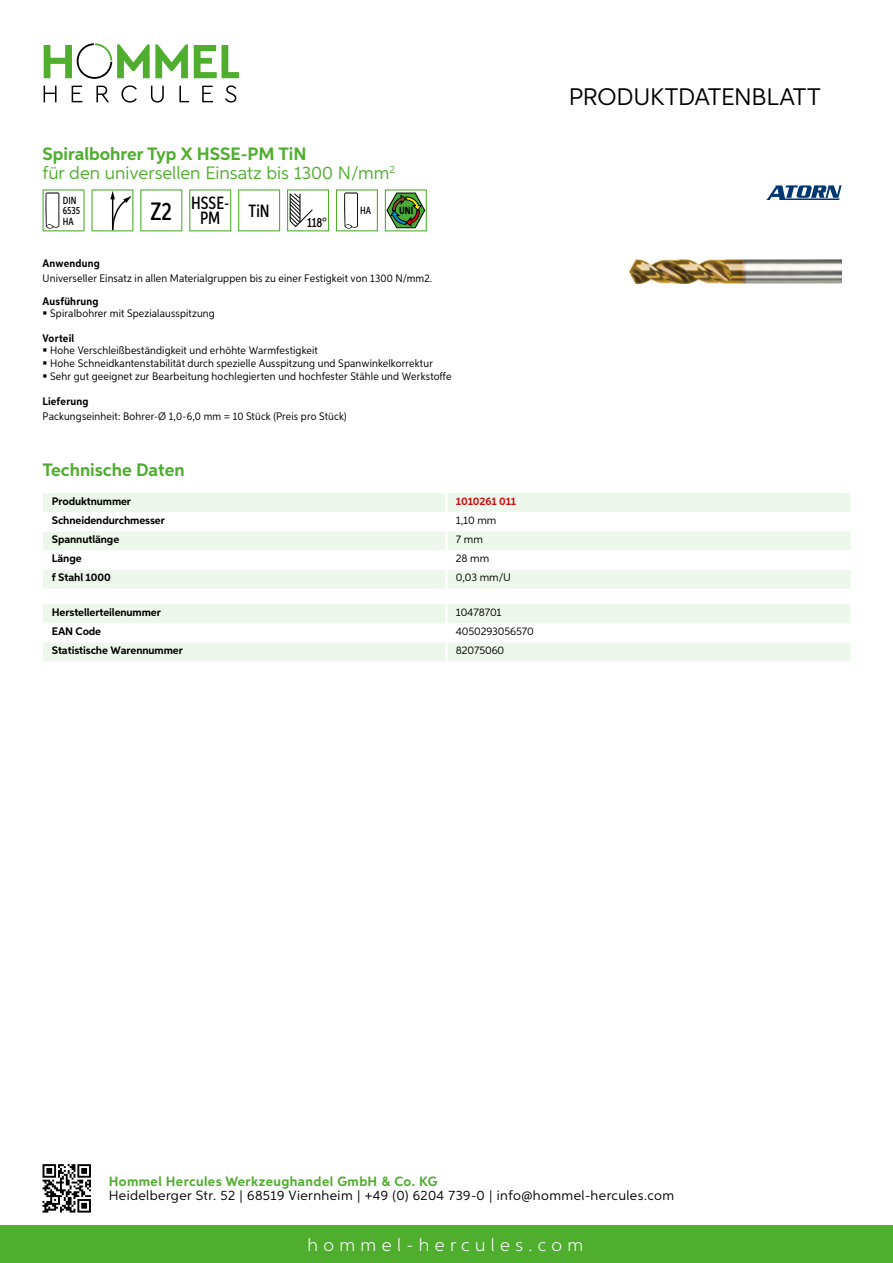
<style>
.page{position:relative;width:893px;height:1263px;background:#fff}
.page>*{position:absolute;margin:0;border:0;box-sizing:border-box;transform-origin:0 0}
.t1{font:24px "Aspira";letter-spacing:-.01em;color:#000}
.t2{font:18px/19.8px "Aspira";color:#50ae2f}
.t3{font:300 18px "Aspira";letter-spacing:.3em;color:#fff}
.t4{font:700 18px "Aspira";color:#50ae2f}
.t5{font:500 17.85px/14.9px "Aspira XX Nar";color:#000}
.t6{font:13.5px "Aspira";letter-spacing:.03em;color:#000}
.t7{font:700 13.5px "Aspira";letter-spacing:.03em;color:#50ae2f}
.t8{font:500 13.35px "Aspira XX Nar";color:#000}
.t9{font:10.95px/12.8px "Aspira Nar";letter-spacing:.015em;color:#000}
.t10{font:700 10.95px "Aspira";letter-spacing:-.01em;color:#000}
.t11{font:10.95px "Aspira";letter-spacing:-.01em;color:#000}
.t12{font:700 10.95px "Aspira Nar";letter-spacing:.02em;color:#000}
.t13{font:700 10.95px "Aspira";letter-spacing:-.01em;color:#cd1013}
.t14{font:500 10.35px/10.4px "Aspira XX Nar";color:#000}
.t15{font:700 10.35px "Aspira XX Nar";color:#000}
.s1{font-weight:700}
.s2{font-size:25.2px}
</style>
<div class="page">
<div style="left:0;top:1226px;width:893px;height:37px;background:#50ae2f"></div>
<svg style="left:43px;top:1164px;width:48px;height:48px"></svg>
<svg style="left:194px;top:45px;width:45px;height:33px"></svg>
<svg style="left:44px;top:43px;width:144px;height:36px"></svg>
<svg style="left:44px;top:86px;width:13px;height:16px"></svg>
<svg style="left:72px;top:86px;width:10px;height:16px"></svg>
<svg style="left:96px;top:86px;width:13px;height:16px"></svg>
<svg style="left:121px;top:85px;width:16px;height:18px"></svg>
<svg style="left:151px;top:86px;width:13px;height:17px"></svg>
<svg style="left:179px;top:86px;width:10px;height:16px"></svg>
<svg style="left:202px;top:86px;width:11px;height:16px"></svg>
<svg style="left:225px;top:85px;width:11px;height:18px"></svg>
<div style="left:43px;top:493px;width:807px;height:96px;background:#eef7eb"></div>
<svg style="left:43px;top:512px;width:807px;height:57px"></svg>
<hr style="left:445px;top:493px;width:3px;height:19px;background:#fff">
<hr style="left:445px;top:512px;width:3px;height:19px;background:#fff">
<hr style="left:445px;top:531px;width:3px;height:19px;background:#fff">
<hr style="left:445px;top:550px;width:3px;height:19px;background:#fff">
<hr style="left:445px;top:569px;width:3px;height:20px;background:#fff">
<svg style="left:43px;top:604px;width:807px;height:57px"></svg>
<hr style="left:445px;top:642px;width:3px;height:19px;background:#fff">
<svg style="left:43px;top:189px;width:42px;height:42px"></svg>
<svg style="left:91px;top:189px;width:42px;height:42px"></svg>
<svg style="left:140px;top:189px;width:42px;height:42px"></svg>
<svg style="left:189px;top:189px;width:42px;height:42px"></svg>
<svg style="left:238px;top:189px;width:42px;height:42px"></svg>
<svg style="left:287px;top:189px;width:42px;height:42px"></svg>
<svg style="left:336px;top:189px;width:42px;height:42px"></svg>
<svg style="left:385px;top:189px;width:42px;height:42px"></svg>
<img style="left:629px;top:259px;width:213px;height:24px">
<svg style="left:766px;top:185px;width:76px;height:15px"></svg>
<h2 class="t2" style="left:43px;top:143px;width:354px"><span class="s1">Spiralbohrer Typ X HSSE-PM TiN<br></span>für den universellen Einsatz bis 1300 N/mm<sup>2</sup></h2>
<p class="t14" style="left:63px;top:195px;width:19px">DIN<br>6535<br>HA</p>
<h3 class="t5" style="left:200px;top:196px;width:31px;text-indent:-49px"><span class="s2">Z2</span> HSSE-<br>PM</h3>
<h3 class="t5" style="left:249px;top:203px;width:22px">TiN</h3>
<p class="t8" style="left:307px;top:215px;width:21px">118°</p>
<p class="t14" style="left:360px;top:205px;width:12px">HA</p>
<p class="t15" style="left:399px;top:205px;width:16px">UNI</p>
<p class="t12" style="left:43px;top:257px;width:59px">Anwendung</p>
<p class="t9" style="left:43px;top:272px;width:391px">Universeller Einsatz in allen Materialgruppen bis zu einer Festigkeit von 1300 N/mm2.</p>
<p class="t12" style="left:43px;top:294px;width:58px">Ausführung</p>
<p class="t9" style="left:50px;top:307px;width:166px">Spiralbohrer mit Spezialausspitzung</p>
<p class="t12" style="left:43px;top:331px;width:33px">Vorteil</p>
<p class="t9" style="left:50px;top:344px;width:403px">Hohe Verschleißbeständigkeit und erhöhte Warmfestigkeit<br>Hohe Schneidkantenstabilität durch spezielle Ausspitzung und Spanwinkelkorrektur<br>Sehr gut geeignet zur Bearbeitung hochlegierten und hochfester Stähle und Werkstoffe</p>
<p class="t12" style="left:43px;top:395px;width:47px">Lieferung</p>
<p class="t9" style="left:43px;top:410px;width:306px">Packungseinheit: Bohrer-Ø 1,0-6,0 mm = 10 Stück (Preis pro Stück)</p>
<h2 class="t4" style="left:43px;top:459px;width:144px">Technische Daten</h2>
<p class="t10" style="left:52px;top:494px;width:81px">Produktnummer</p>
<p class="t13" style="left:456px;top:494px;width:62px">1010261 011</p>
<p class="t10" style="left:52px;top:514px;width:115px">Schneidendurchmesser</p>
<p class="t11" style="left:456px;top:514px;width:42px">1,10 mm</p>
<p class="t10" style="left:52px;top:533px;width:69px">Spannutlänge</p>
<p class="t11" style="left:456px;top:533px;width:29px">7 mm</p>
<p class="t10" style="left:52px;top:552px;width:31px">Länge</p>
<p class="t11" style="left:456px;top:552px;width:35px">28 mm</p>
<p class="t10" style="left:52px;top:571px;width:60px">f Stahl 1000</p>
<p class="t11" style="left:456px;top:571px;width:55px">0,03 mm/U</p>
<p class="t10" style="left:52px;top:605px;width:111px">Herstellerteilenummer</p>
<p class="t11" style="left:456px;top:606px;width:47px">10478701</p>
<p class="t10" style="left:52px;top:625px;width:51px">EAN Code</p>
<p class="t11" style="left:456px;top:625px;width:79px">4050293056570</p>
<p class="t10" style="left:52px;top:644px;width:132px">Statistische Warennummer</p>
<p class="t11" style="left:456px;top:644px;width:50px">82075060</p>
<h1 class="t1" style="left:569px;top:82px;width:253px">Produktdatenblatt</h1>
<p class="t7" style="left:109px;top:1172px;width:330px">Hommel Hercules Werkzeughandel GmbH &amp; Co. KG</p>
<p class="t6" style="left:109px;top:1187px;width:567px">Heidelberger Str. 52 | 68519 Viernheim | +49 (0) 6204 739-0 | info@hommel-hercules.com</p>
<h2 class="t3" style="left:307px;top:1234px;width:277px">hommel-hercules.com</h2>
</div>
